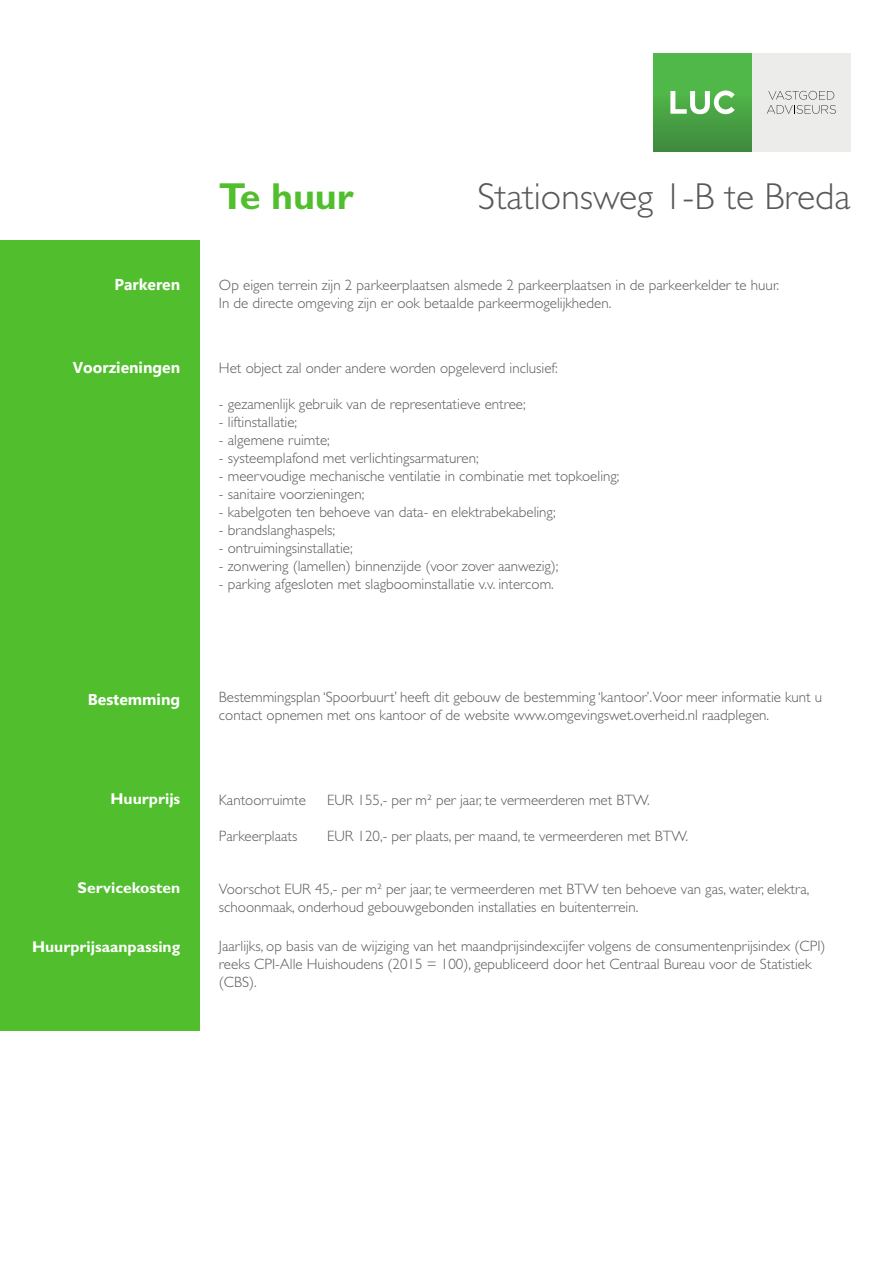
<style>
.page{position:relative;width:893px;height:1263px;background:#fff}
.page>*{position:absolute;margin:0;border:0;box-sizing:border-box;transform-origin:0 0}
.t1{font:300 37.65px "Gill Sans";color:#58595b}
.t2{font:700 37.65px "Gill Sans";color:#50be2d}
.t3{font:700 15.75px "Gill Sans";color:#fff}
.t4{font:700 15.75px "Gadugi";color:#fff}
.t5{font:300 15px/18px "Gill Sans";color:#58595b}
</style>
<div class="page">
<div style="left:0;top:240px;width:200px;height:790px;background:#50be2d"></div>
<div style="left:752px;top:53px;width:98px;height:98px;background:#ececeb"></div>
<svg style="left:767px;top:91px;width:69px;height:23px"></svg>
<div style="left:653px;top:53px;width:99px;height:98px;background:linear-gradient(to bottom,#53c44b,#428f3f)"></div>
<svg style="left:670px;top:90px;width:65px;height:24px"></svg>
<p class="t4" style="left:115px;top:275px;width:67px">Parkeren</p>
<p class="t4" style="left:73px;top:358px;width:109px">Voorzieningen</p>
<h1 class="t2" style="left:219px;top:174px;width:136px">Te huur</h1>
<h1 class="t1" style="left:477px;top:175px;width:375px">Stationsweg 1-B te Breda</h1>
<p class="t5" style="left:219px;top:276px;width:562px">Op eigen terrein zijn 2 parkeerplaatsen alsmede 2 parkeerplaatsen in de parkeerkelder te huur.<br>In de directe omgeving zijn er ook betaalde parkeermogelijkheden.</p>
<p class="t5" style="left:219px;top:359px;width:340px">Het object zal onder andere worden opgeleverd inclusief:</p>
<p class="t5" style="left:219px;top:395px;width:308px">- gezamenlijk gebruik van de representatieve entree;</p>
<p class="t5" style="left:219px;top:413px;width:80px">- liftinstallatie;</p>
<p class="t5" style="left:219px;top:431px;width:112px">- algemene ruimte;</p>
<p class="t5" style="left:219px;top:449px;width:261px">- systeemplafond met verlichtingsarmaturen;</p>
<p class="t5" style="left:219px;top:467px;width:402px">- meervoudige mechanische ventilatie in combinatie met topkoeling;</p>
<p class="t5" style="left:219px;top:485px;width:147px">- sanitaire voorzieningen;</p>
<p class="t5" style="left:219px;top:503px;width:338px">- kabelgoten ten behoeve van data- en elektrabekabeling;</p>
<p class="t5" style="left:219px;top:521px;width:118px">- brandslanghaspels;</p>
<p class="t5" style="left:219px;top:539px;width:135px">- ontruimingsinstallatie;</p>
<p class="t5" style="left:219px;top:557px;width:341px">- zonwering (lamellen) binnenzijde (voor zover aanwezig);</p>
<p class="t5" style="left:219px;top:575px;width:336px">- parking afgesloten met slagboominstallatie v.v. intercom.</p>
<p class="t4" style="left:88px;top:690px;width:94px">Bestemming</p>
<p class="t5" style="left:219px;top:688px;width:605px">Bestemmingsplan ‘Spoorbuurt’ heeft dit gebouw de bestemming ‘kantoor’.Voor meer informatie kunt u contact opnemen met ons kantoor of de website www.omgevingswet.overheid.nl raadplegen.</p>
<p class="t3" style="left:111px;top:789px;width:71px">Huurprijs</p>
<p class="t5" style="left:219px;top:791px;width:88px">Kantoorruimte</p>
<p class="t5" style="left:327px;top:791px;width:324px">EUR 155,- per m² per jaar, te vermeerderen met BTW.</p>
<p class="t5" style="left:219px;top:827px;width:80px">Parkeerplaats</p>
<p class="t5" style="left:327px;top:827px;width:363px">EUR 120,- per plaats, per maand, te vermeerderen met BTW.</p>
<p class="t3" style="left:78px;top:878px;width:104px">Servicekosten</p>
<p class="t5" style="left:219px;top:880px;width:592px">Voorschot EUR 45,- per m² per jaar, te vermeerderen met BTW ten behoeve van gas, water, elektra, schoonmaak, onderhoud gebouwgebonden installaties en buitenterrein.</p>
<p class="t3" style="left:32px;top:937px;width:150px">Huurprijsaanpassing</p>
<p class="t5" style="left:219px;top:937px;width:608px">Jaarlijks, op basis van de wijziging van het maandprijsindexcijfer volgens de consumentenprijsindex (CPI) reeks CPI-Alle Huishoudens (2015 = 100), gepubliceerd door het Centraal Bureau voor de Statistiek (CBS).</p>
</div>
